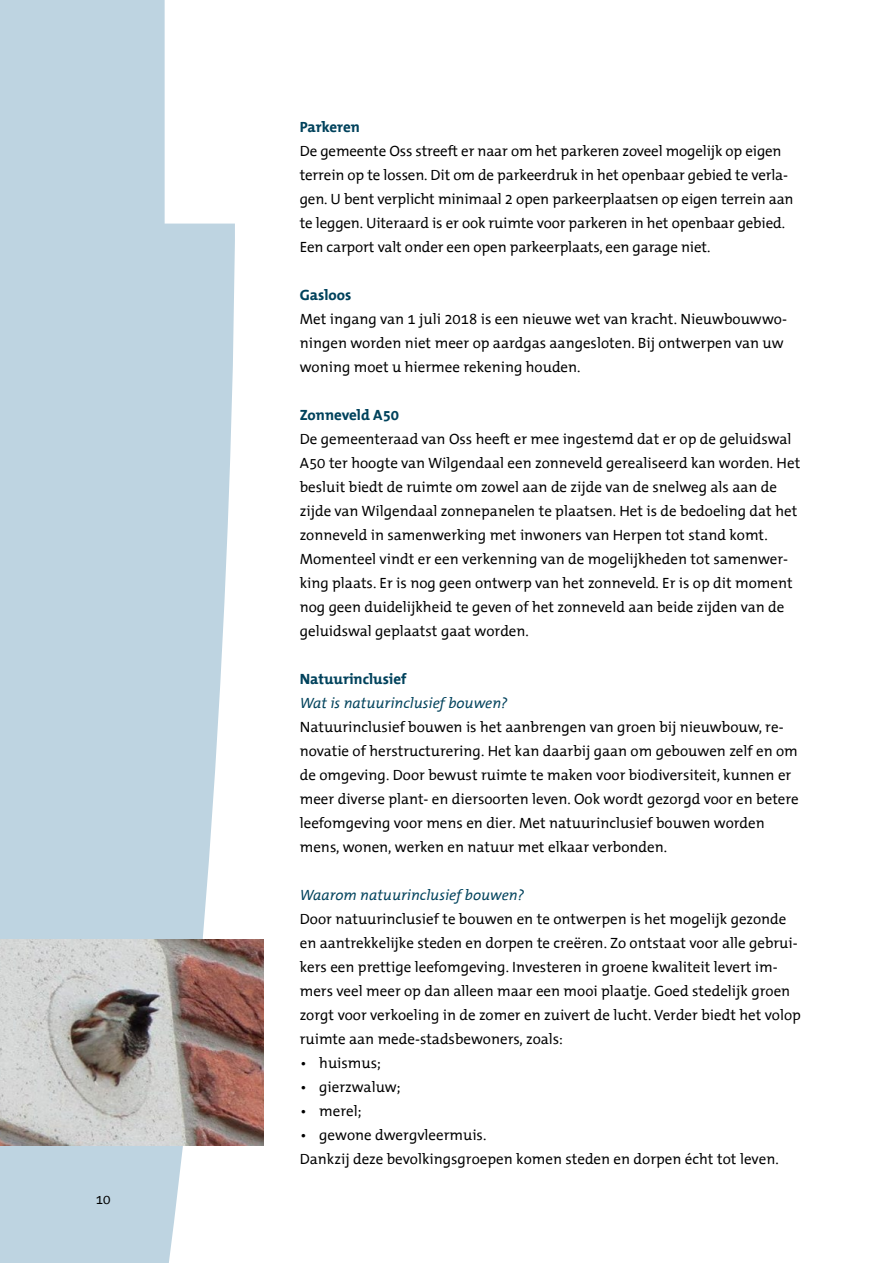
<style>
.page{position:relative;width:893px;height:1263px;background:#fff}
.page>*{position:absolute;margin:0;border:0;box-sizing:border-box;transform-origin:0 0}
.t1{font:15px/24px "The Mix Office";color:#000}
.Kop_2{font:italic 15px "The Mix Office";color:#00425c}
.Kop_2-2{font:700 15px "The Mix Office";color:#00425c}
.t2{font:13.5px "The Mix Office";color:#000}
</style>
<div class="page">
<svg style="left:0;top:0;width:235px;height:1263px;background:#c6d9e4"></svg>
<img style="left:0;top:940px;width:264px;height:206px">
<p class="t2" style="left:96px;top:1193px;width:16px">10</p>
<h3 class="Kop_2-2" style="left:300px;top:119px;width:62px">Parkeren</h3>
<p class="t1" style="left:300px;top:140px;width:495px">De gemeente Oss streeft er naar om het parkeren zoveel mogelijk op eigen terrein op te lossen. Dit om de parkeerdruk in het openbaar gebied te verla&shy;gen. U bent verplicht minimaal 2 open parkeerplaatsen op eigen terrein aan te leggen. Uiteraard is er ook ruimte voor parkeren in het openbaar gebied.<br>Een carport valt onder een open parkeerplaats, een garage niet.</p>
<h3 class="Kop_2-2" style="left:300px;top:287px;width:53px">Gasloos</h3>
<p class="t1" style="left:300px;top:308px;width:489px">Met ingang van 1 juli 2018 is een nieuwe wet van kracht. Nieuwbouwwo&shy;ningen worden niet meer op aardgas aangesloten. Bij ontwerpen van uw woning moet u hiermee rekening houden.</p>
<h3 class="Kop_2-2" style="left:300px;top:407px;width:101px">Zonneveld A50</h3>
<p class="t1" style="left:300px;top:428px;width:502px">De gemeenteraad van Oss heeft er mee ingestemd dat er op de geluidswal A50 ter hoogte van Wilgendaal een zonneveld gerealiseerd kan worden. Het besluit biedt de ruimte om zowel aan de zijde van de snelweg als aan de zijde van Wilgendaal zonnepanelen te plaatsen. Het is de bedoeling dat het zonneveld in samenwerking met inwoners van Herpen tot stand komt.</p>
<p class="t1" style="left:300px;top:548px;width:494px">Momenteel vindt er een verkenning van de mogelijkheden tot samenwer&shy;king plaats. Er is nog geen ontwerp van het zonneveld. Er is op dit moment nog geen duidelijkheid te geven of het zonneveld aan beide zijden van de geluidswal geplaatst gaat worden.</p>
<h3 class="Kop_2-2" style="left:300px;top:671px;width:108px">Natuurinclusief</h3>
<h3 class="Kop_2" style="left:300px;top:696px;width:209px">Wat is natuurinclusief bouwen?</h3>
<p class="t1" style="left:300px;top:716px;width:501px">Natuurinclusief bouwen is het aanbrengen van groen bij nieuwbouw, re&shy;novatie of herstructurering. Het kan daarbij gaan om gebouwen zelf en om de omgeving. Door bewust ruimte te maken voor biodiversiteit, kunnen er meer diverse plant- en diersoorten leven. Ook wordt gezorgd voor en betere leefomgeving voor mens en dier. Met natuurinclusief bouwen worden mens, wonen, werken en natuur met elkaar verbonden.</p>
<h3 class="Kop_2" style="left:300px;top:888px;width:226px">Waarom natuurinclusief bouwen?</h3>
<p class="t1" style="left:300px;top:908px;width:503px">Door natuurinclusief te bouwen en te ontwerpen is het mogelijk gezonde en aantrekkelijke steden en dorpen te creëren. Zo ontstaat voor alle gebrui&shy;kers een prettige leefomgeving. Investeren in groene kwaliteit levert im&shy;mers veel meer op dan alleen maar een mooi plaatje. Goed stedelijk groen zorgt voor verkoeling in de zomer en zuivert de lucht. Verder biedt het volop ruimte aan mede-stadsbewoners, zoals:</p>
<p class="t1" style="left:300px;top:1052px;width:83px">• huismus;</p>
<p class="t1" style="left:300px;top:1076px;width:102px">• gierzwaluw;</p>
<p class="t1" style="left:300px;top:1100px;width:63px">• merel;</p>
<p class="t1" style="left:300px;top:1124px;width:188px">• gewone dwergvleermuis.</p>
<p class="t1" style="left:300px;top:1148px;width:480px">Dankzij deze bevolkingsgroepen komen steden en dorpen écht tot leven.</p>
</div>
